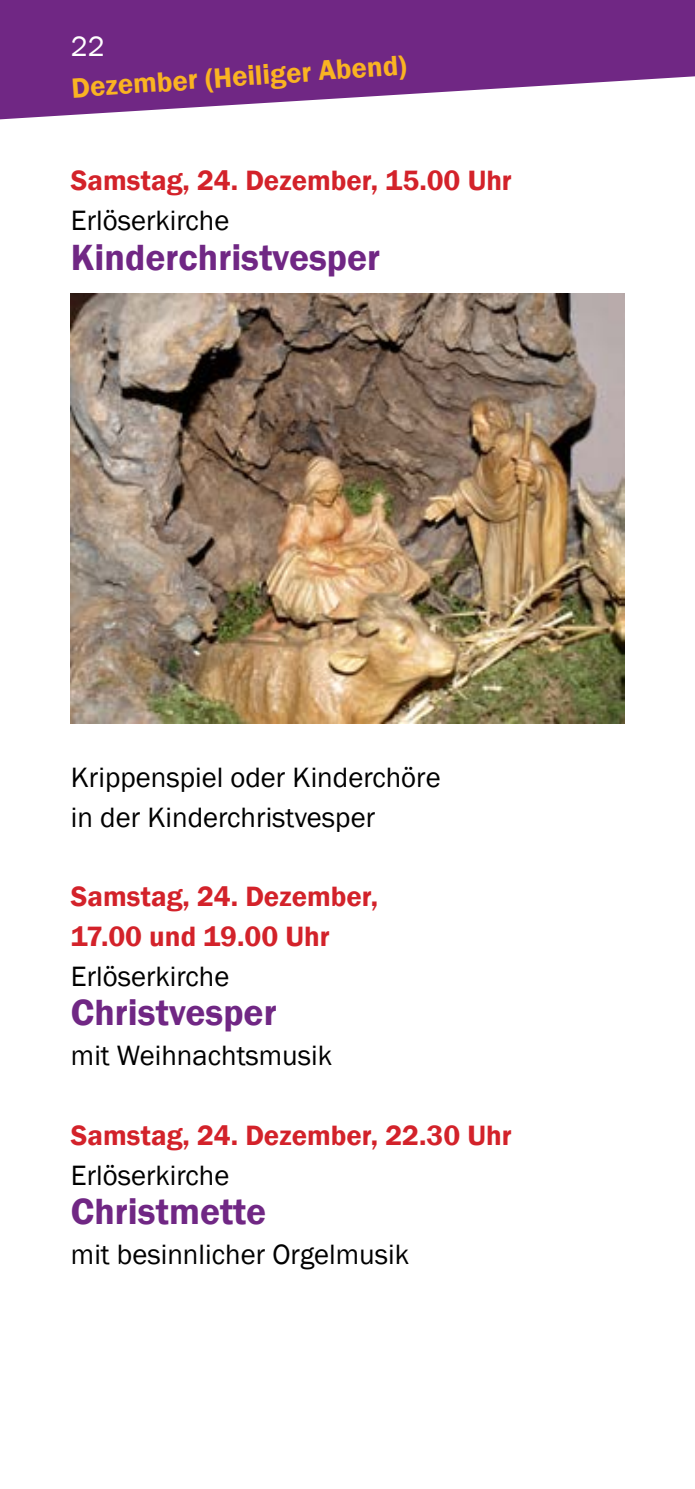
<style>
.page{position:relative;width:695px;height:1489px;background:#fff}
.page>*{position:absolute;margin:0;border:0;box-sizing:border-box;transform-origin:0 0}
.t1{font:600 37.5px "Franklin Gothic";color:#702784}
.t2{font:28.75px/39.8px "Franklin Gothic";color:#000}
.t3{font:600 28.75px/39.8px "Franklin Gothic";color:#d3222a}
.t4{font:600 28.75px "Franklin Gothic";color:#fab322}
.t5{font:28.75px "Franklin Gothic";color:#fff}
</style>
<div class="page">
<svg style="left:0;top:0;width:694px;height:120px;fill:#702784"></svg>
<img style="left:71px;top:293px;width:553px;height:430px">
<p class="t5" style="left:71px;top:28px;width:35px">22</p>
<p class="t4" style="left:70px;top:70px;width:337px;rotate:-4deg">Dezember (Heiliger Abend)</p>
<p class="t3" style="left:71px;top:161px;width:442px">Samstag, 24. Dezember, 15.00 Uhr</p>
<p class="t2" style="left:71px;top:201px;width:160px">Erlöserkirche</p>
<h1 class="t1" style="left:71px;top:234px;width:311px">Kinderchristvesper</h1>
<p class="t2" style="left:71px;top:758px;width:371px">Krippenspiel oder Kinderchöre in der Kinderchristvesper</p>
<p class="t3" style="left:71px;top:877px;width:309px">Samstag, 24. Dezember,<br>17.00 und 19.00 Uhr</p>
<p class="t2" style="left:71px;top:956px;width:160px">Erlöserkirche</p>
<h1 class="t1" style="left:71px;top:989px;width:207px">Christvesper</h1>
<p class="t2" style="left:71px;top:1036px;width:263px">mit Weihnachtsmusik</p>
<p class="t3" style="left:71px;top:1115px;width:442px">Samstag, 24. Dezember, 22.30 Uhr</p>
<p class="t2" style="left:71px;top:1155px;width:160px">Erlöserkirche</p>
<h1 class="t1" style="left:71px;top:1188px;width:197px">Christmette</h1>
<p class="t2" style="left:71px;top:1235px;width:339px">mit besinnlicher Orgelmusik</p>
</div>
